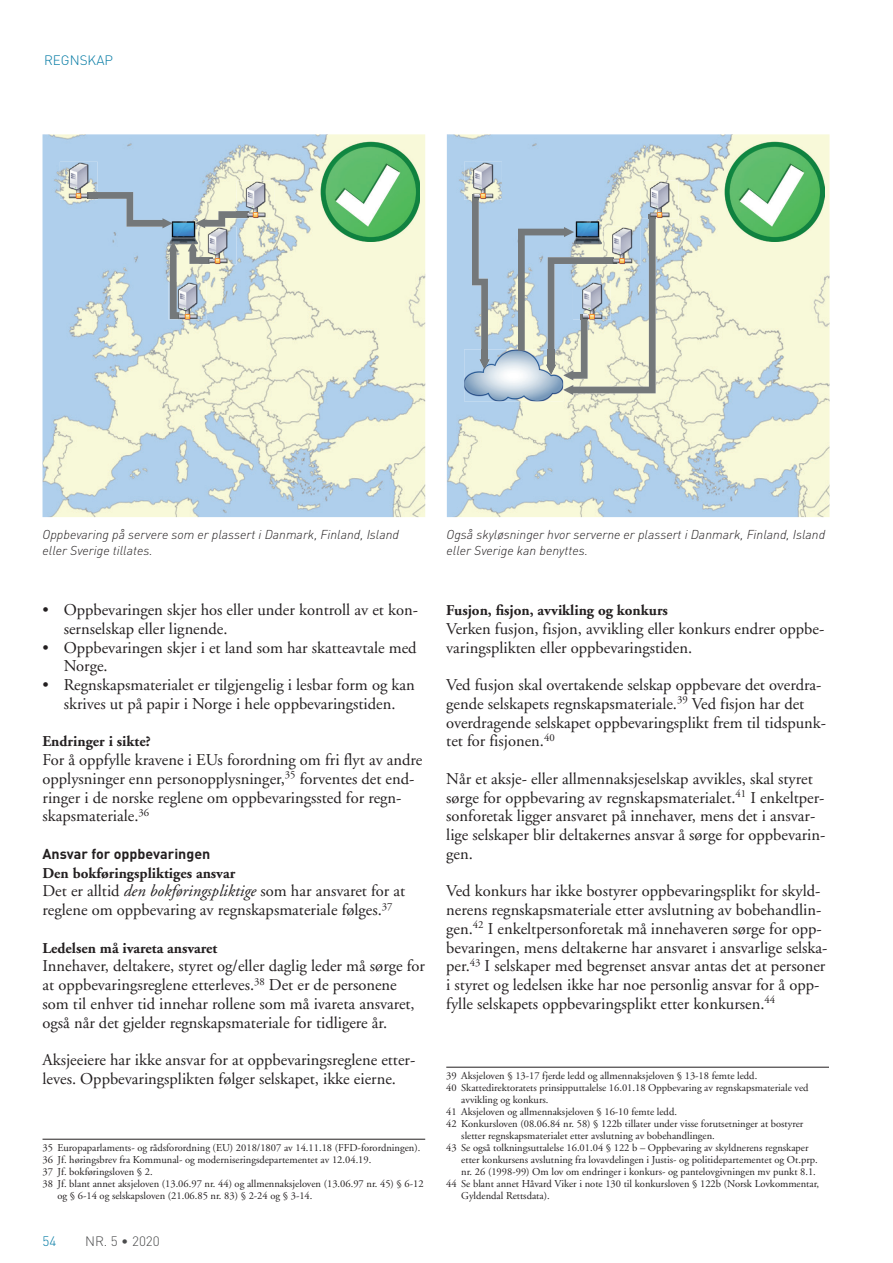
<style>
.page{position:relative;width:893px;height:1263px;background:#fff}
.page>*{position:absolute;margin:0;border:0;box-sizing:border-box;transform-origin:0 0}
.t1{font:16.5px/18.8px "Adobe Garamond";color:#231f20}
.t2{font:700 15px "Adobe Garamond";color:#231f20}
.t3{font:700 14.25px "DIN";color:#231f20}
.t4{font:300 13.5px "DIN";color:#0079a3}
.t5{font:300 13.5px "DIN";color:#4b4c4d}
.t6{font:italic 300 12.75px/15.8px "DIN";color:#231f20}
.t7{font:10.5px "Adobe Garamond";color:#231f20}
.s1{font-style:italic}
</style>
<div class="page">
<hr style="left:43px;top:1139px;width:382px;height:1px;background:#231f20">
<hr style="left:446px;top:1067px;width:383px;height:1px;background:#231f20">
<img style="left:43px;top:134px;width:382px;height:383px">
<img style="left:170px;top:218px;width:27px;height:28px">
<svg style="left:168px;top:241px;width:11px;height:78px"></svg>
<img style="left:320px;top:142px;width:100px;height:99px">
<img style="left:169px;top:282px;width:37px;height:38px">
<img style="left:170px;top:282px;width:9px;height:37px">
<svg style="left:188px;top:241px;width:11px;height:23px"></svg>
<img style="left:199px;top:228px;width:37px;height:36px">
<img style="left:199px;top:257px;width:14px;height:7px">
<img style="left:236px;top:181px;width:38px;height:37px">
<svg style="left:195px;top:211px;width:54px;height:17px"></svg>
<img style="left:60px;top:162px;width:38px;height:37px">
<svg style="left:87px;top:192px;width:86px;height:36px;background:#a1b9cf"></svg>
<img style="left:447px;top:134px;width:382px;height:383px">
<img style="left:725px;top:142px;width:99px;height:99px">
<img style="left:641px;top:181px;width:37px;height:37px">
<img style="left:464px;top:162px;width:38px;height:37px">
<img style="left:464px;top:349px;width:99px;height:52px">
<svg style="left:472px;top:194px;width:18px;height:175px;background:#9badbb"></svg>
<svg style="left:518px;top:215px;width:138px;height:180px;background:#b9c5c5"></svg>
<p class="t4" style="left:44px;top:52px;width:18px">REGN-SKAP</p>
<p class="t6" style="left:43px;top:526px;width:358px">Oppbevaring på servere som er plassert i Danmark, Finland, Island eller Sverige tillates.</p>
<p class="t6" style="left:446px;top:526px;width:380px">Også skyløsninger hvor serverne er plassert i Danmark, Finland, Island eller Sverige kan benyttes.</p>
<p class="t1" style="left:64px;top:601px;width:356px;text-indent:-21px">• Oppbevaringen skjer hos eller under kontroll av et kon&shy;sernselskap eller lignende.</p>
<p class="t1" style="left:64px;top:638px;width:354px;text-indent:-21px">• Oppbevaringen skjer i et land som har skatteavtale med<br>Norge.</p>
<p class="t1" style="left:43px;top:676px;width:374px;text-align:center">• Regnskapsmaterialet er tilgjengelig i lesbar form og kan skrives ut på papir i Norge i hele oppbevaringstiden.</p>
<p class="t2" style="left:43px;top:733px;width:110px">Endringer i sikte?</p>
<p class="t1" style="left:43px;top:751px;width:381px">For å oppfylle kravene i EUs forordning om fri flyt av andre opplysninger enn personopplysninger,<sup>35</sup> forventes det end&shy;ringer i de norske reglene om oppbevaringssted for regn&shy;skapsmateriale.<sup>36</sup></p>
<p class="t3" style="left:43px;top:844px;width:169px">Ansvar for oppbevaringen</p>
<p class="t2" style="left:43px;top:865px;width:194px">Den bokføringspliktiges ansvar</p>
<p class="t1" style="left:43px;top:882px;width:364px">Det er alltid <span class="s1">den bokføringspliktige</span> som har ansvaret for at reglene om oppbevaring av regnskapsmateriale følges.<sup>37</sup></p>
<p class="t2" style="left:43px;top:940px;width:176px">Ledelsen må ivareta ansvaret</p>
<p class="t1" style="left:43px;top:957px;width:384px">Innehaver, deltakere, styret og/eller daglig leder må sørge for at oppbevaringsreglene etterleves.<sup>38</sup> Det er de personene som til enhver tid innehar rollene som må ivareta ansvaret, også når det gjelder regnskapsmateriale for tidligere år.</p>
<p class="t1" style="left:43px;top:1051px;width:374px">Aksjeeiere har ikke ansvar for at oppbevaringsreglene etter&shy;leves. Oppbevaringsplikten følger selskapet, ikke eierne.</p>
<p class="t7" style="left:43px;top:1142px;width:379px">35 Europaparlaments- og rådsforordning (EU) 2018/1807 av 14.11.18 (FFD-forordningen).</p>
<p class="t7" style="left:43px;top:1154px;width:330px">36 Jf. høringsbrev fra Kommunal- og moderniseringsdepartementet av 12.04.19.</p>
<p class="t7" style="left:43px;top:1166px;width:112px">37 Jf. bokføringsloven § 2.</p>
<p class="t7" style="left:43px;top:1178px;width:383px">38 Jf. blant annet aksjeloven (13.06.97 nr. 44) og allmennaksjeloven (13.06.97 nr. 45) § 6-12</p>
<p class="t7" style="left:58px;top:1190px;width:256px">og § 6-14 og selskapsloven (21.06.85 nr. 83) § 2-24 og § 3-14.</p>
<p class="t4" style="left:43px;top:1232px;width:16px">54</p>
<p class="t5" style="left:85px;top:1232px;width:76px">NR. 5 • 2020</p>
<p class="t2" style="left:446px;top:602px;width:223px">Fusjon, fisjon, avvikling og konkurs</p>
<p class="t1" style="left:446px;top:620px;width:380px">Verken fusjon, fisjon, avvikling eller konkurs endrer oppbe&shy;varingsplikten eller oppbevaringstiden.</p>
<p class="t1" style="left:446px;top:676px;width:381px">Ved fusjon skal overtakende selskap oppbevare det overdra&shy;gende selskapets regnskapsmateriale.<sup>39</sup> Ved fisjon har det overdragende selskapet oppbevaringsplikt frem til tidspunk&shy;tet for fisjonen.<sup>40</sup></p>
<p class="t1" style="left:446px;top:770px;width:381px">Når et aksje- eller allmennaksjeselskap avvikles, skal styret sørge for oppbevaring av regnskapsmaterialet.<sup>41</sup> I enkeltper&shy;sonforetak ligger ansvaret på innehaver, mens det i ansvar&shy;lige selskaper blir deltakernes ansvar å sørge for oppbevarin&shy;gen.</p>
<p class="t1" style="left:446px;top:882px;width:383px">Ved konkurs har ikke bostyrer oppbevaringsplikt for skyld&shy;nerens regnskapsmateriale etter avslutning av bobehandlin&shy;gen.<sup>42</sup> I enkeltpersonforetak må innehaveren sørge for opp&shy;bevaringen, mens deltakerne har ansvaret i ansvarlige selska&shy;per.<sup>43</sup> I selskaper med begrenset ansvar antas det at personer i styret og ledelsen ikke har noe personlig ansvar for å opp&shy;fylle selskapets oppbevaringsplikt etter konkursen.<sup>44</sup></p>
<p class="t7" style="left:446px;top:1070px;width:312px">39 Aksjeloven § 13-17 fjerde ledd og allmennaksjeloven § 13-18 femte ledd.</p>
<p class="t7" style="left:446px;top:1082px;width:364px">40 Skattedirektoratets prinsipputtalelse 16.01.18 Oppbevaring av regnskapsmateriale ved</p>
<p class="t7" style="left:461px;top:1094px;width:89px">avvikling og konkurs.</p>
<p class="t7" style="left:446px;top:1106px;width:232px">41 Aksjeloven og allmennaksjeloven § 16-10 femte ledd.</p>
<p class="t7" style="left:446px;top:1118px;width:359px">42 Konkursloven (08.06.84 nr. 58) § 122b tillater under visse forutsetninger at bostyrer</p>
<p class="t7" style="left:461px;top:1130px;width:255px">sletter regnskapsmaterialet etter avslutning av bobehandlingen.</p>
<p class="t7" style="left:446px;top:1142px;width:364px">43 Se også tolkningsuttalelse 16.01.04 § 122 b – Oppbevaring av skyldnerens regnskaper</p>
<p class="t7" style="left:461px;top:1154px;width:358px">etter konkursens avslutning fra lovavdelingen i Justis- og politidepartementet og Ot.prp.</p>
<p class="t7" style="left:461px;top:1166px;width:356px">nr. 26 (1998-99) Om lov om endringer i konkurs- og pantelovgivningen mv punkt 8.1.</p>
<p class="t7" style="left:446px;top:1178px;width:374px">44 Se blant annet Håvard Viker i note 130 til konkursloven § 122b (Norsk Lovkommentar,</p>
<p class="t7" style="left:461px;top:1190px;width:90px">Gyldendal Rettsdata).</p>
</div>
